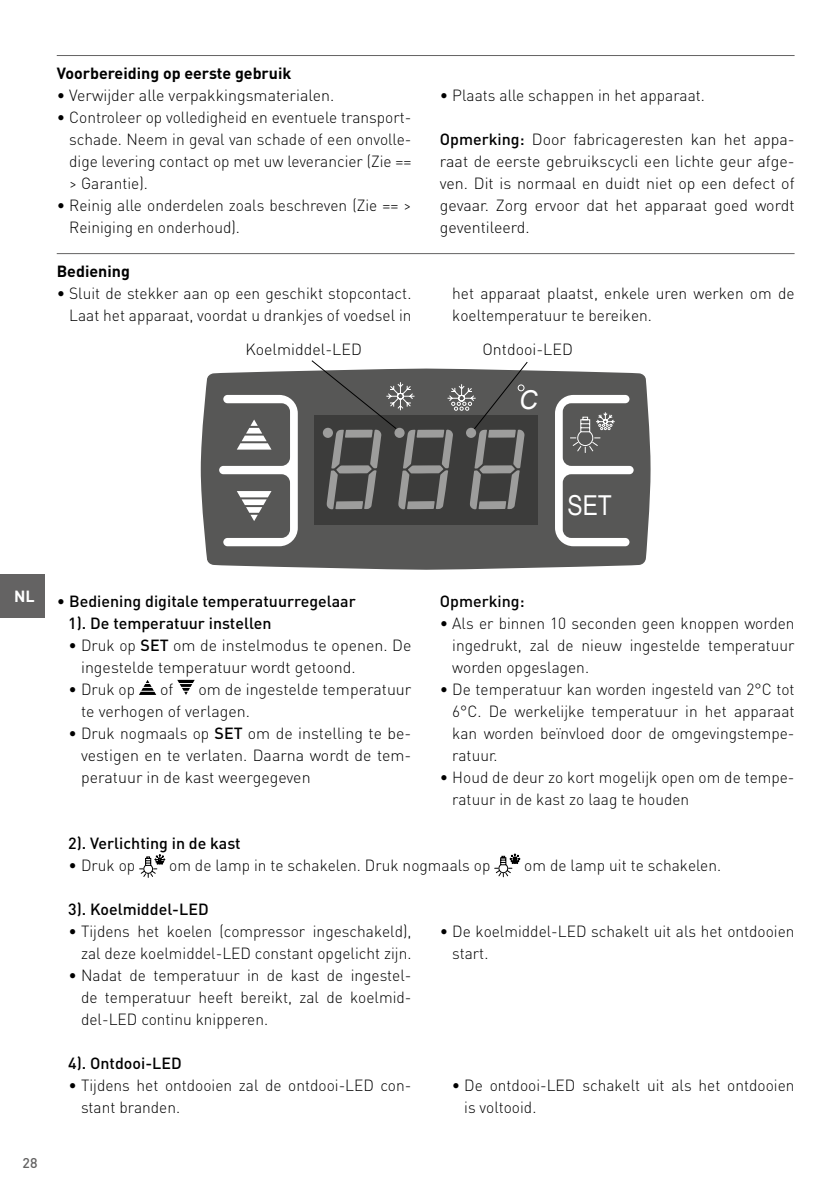
<style>
.page{position:relative;width:840px;height:1191px;background:#fff}
.page>*{position:absolute;margin:0;border:0;box-sizing:border-box;transform-origin:0 0}
.t1{font:27.4px "Arial Narrow";color:#fff}
.t2{font:italic 26px "Arial";color:#fff}
.t3{font:300 16px/22px "DIN Pro";color:#000}
.t4{font:500 16px/22px "DIN Pro";color:#000}
.t5{font:700 16px "DIN Pro";color:#000}
.t6{font:700 16px "DIN Pro";color:#fff}
.t7{font:500 14px "DIN Pro";color:#646363}
.s1{font-weight:500}
.s2{font-weight:300}
</style>
<div class="page">
<div style="left:0;top:574px;width:44px;height:43px;background:#646363"></div>
<hr style="left:57px;top:55px;width:737px;height:1px;background:#646363">
<hr style="left:57px;top:253px;width:737px;height:1px;background:#646363">
<svg style="left:201px;top:370px;width:449px;height:200px;background:#696968"></svg>
<svg style="left:219px;top:395px;width:78px;height:151px"></svg>
<svg style="left:310px;top:360px;width:323px;height:186px;background:#676766"></svg>
<svg style="left:139px;top:680px;width:17px;height:15px"></svg>
<svg style="left:177px;top:680px;width:17px;height:15px"></svg>
<svg style="left:139px;top:854px;width:27px;height:24px"></svg>
<svg style="left:494px;top:853px;width:26px;height:24px"></svg>
<p class="t5" style="left:57px;top:60px;width:236px">Voorbereiding op eerste gebruik</p>
<p class="t3" style="left:57px;top:83px;width:279px">• Verwijder alle verpakkingsmaterialen.</p>
<p class="t3" style="left:69px;top:105px;width:343px;text-align:justify;text-indent:-12px">• Controleer op volledigheid en eventuele transport&shy;schade. Neem in geval van schade of een onvolle&shy;dige levering contact op met uw leverancier (Zie == &gt; Garantie).</p>
<p class="t3" style="left:69px;top:193px;width:343px;text-indent:-12px">• Reinig alle onderdelen zoals beschreven (Zie == &gt;<br>Reiniging en onderhoud).</p>
<p class="t3" style="left:439px;top:83px;width:266px">• Plaats alle schappen in het apparaat.</p>
<p class="t3" style="left:439px;top:127px;width:356px;text-align:justify"><span class="s1">Opmerking:</span> Door fabricageresten kan het appa&shy;raat de eerste gebruikscycli een lichte geur afge&shy;ven. Dit is normaal en duidt niet op een defect of gevaar. Zorg ervoor dat het apparaat goed wordt geventileerd.</p>
<p class="t5" style="left:57px;top:258px;width:75px">Bediening</p>
<p class="t3" style="left:57px;top:281px;width:356px;text-align:right">• Sluit de stekker aan op een geschikt stopcontact.<br>Laat het apparaat, voordat u drankjes of voedsel in</p>
<p class="t3" style="left:452px;top:281px;width:343px">het apparaat plaatst, enkele uren werken om de koeltemperatuur te bereiken.</p>
<p class="t3" style="left:245px;top:338px;width:118px">Koelmiddel-LED</p>
<p class="t3" style="left:482px;top:338px;width:92px">Ontdooi-LED</p>
<h2 class="t2" style="left:518px;top:383px;width:20px">C</h2>
<h1 class="t1" style="left:567px;top:485px;width:46px">SET</h1>
<p class="t6" style="left:14px;top:583px;width:22px">NL</p>
<p class="t7" style="left:23px;top:1151px;width:16px">28</p>
<p class="t4" style="left:68px;top:588px;width:289px;text-indent:-12px"><span class="s2">•</span> Bediening digitale temperatuurregelaar<br>1). De temperatuur instellen</p>
<p class="t3" style="left:81px;top:633px;width:332px;text-indent:-12px">• Druk op <span class="s1">SET</span> om de instelmodus te openen. De ingestelde temperatuur wordt getoond.</p>
<p class="t3" style="left:69px;top:677px;width:68px">• Druk op</p>
<p class="t3" style="left:160px;top:677px;width:15px">of</p>
<p class="t3" style="left:81px;top:677px;width:332px;text-indent:117px">om de ingestelde temperatuur te verhogen of verlagen.</p>
<p class="t3" style="left:81px;top:721px;width:332px;text-align:justify;text-indent:-12px">• Druk nogmaals op <span class="s1">SET</span> om de instelling te be&shy;vestigen en te verlaten. Daarna wordt de tem&shy;peratuur in de kast weergegeven</p>
<p class="t4" style="left:68px;top:830px;width:174px">2). Verlichting in de kast</p>
<p class="t4" style="left:439px;top:588px;width:86px">Opmerking:</p>
<p class="t3" style="left:452px;top:611px;width:343px;text-align:justify;text-indent:-12px">• Als er binnen 10 seconden geen knoppen worden ingedrukt, zal de nieuw ingestelde temperatuur worden opgeslagen.</p>
<p class="t3" style="left:452px;top:677px;width:343px;text-align:justify;text-indent:-12px">• De temperatuur kan worden ingesteld van 2°C tot 6°C. De werkelijke temperatuur in het apparaat kan worden beïnvloed door de omgevingstempe&shy;ratuur.</p>
<p class="t3" style="left:452px;top:765px;width:343px;text-indent:-12px">• Houd de deur zo kort mogelijk open om de tempe&shy;ratuur in de kast zo laag te houden</p>
<p class="t3" style="left:69px;top:853px;width:68px">• Druk op</p>
<p class="t3" style="left:169px;top:853px;width:322px">om de lamp in te schakelen. Druk nogmaals op</p>
<p class="t3" style="left:524px;top:853px;width:198px">om de lamp uit te schakelen.</p>
<p class="t4" style="left:68px;top:896px;width:142px">3). Koelmiddel-LED</p>
<p class="t3" style="left:69px;top:919px;width:344px;text-align:right">• Tijdens het koelen (compressor ingeschakeld), zal deze koelmiddel-LED constant opgelicht zijn.</p>
<p class="t3" style="left:81px;top:963px;width:332px;text-align:justify;text-indent:-12px">• Nadat de temperatuur in de kast de ingestel&shy;de temperatuur heeft bereikt, zal de koelmid&shy;del-LED continu knipperen.</p>
<p class="t3" style="left:452px;top:919px;width:343px;text-indent:-12px">• De koelmiddel-LED schakelt uit als het ontdooien start.</p>
<p class="t4" style="left:68px;top:1050px;width:115px">4). Ontdooi-LED</p>
<p class="t3" style="left:81px;top:1073px;width:332px;text-indent:-12px">• Tijdens het ontdooien zal de ontdooi-LED con&shy;stant branden.</p>
<p class="t3" style="left:464px;top:1073px;width:332px;text-indent:-12px">• De ontdooi-LED schakelt uit als het ontdooien is voltooid.</p>
</div>
